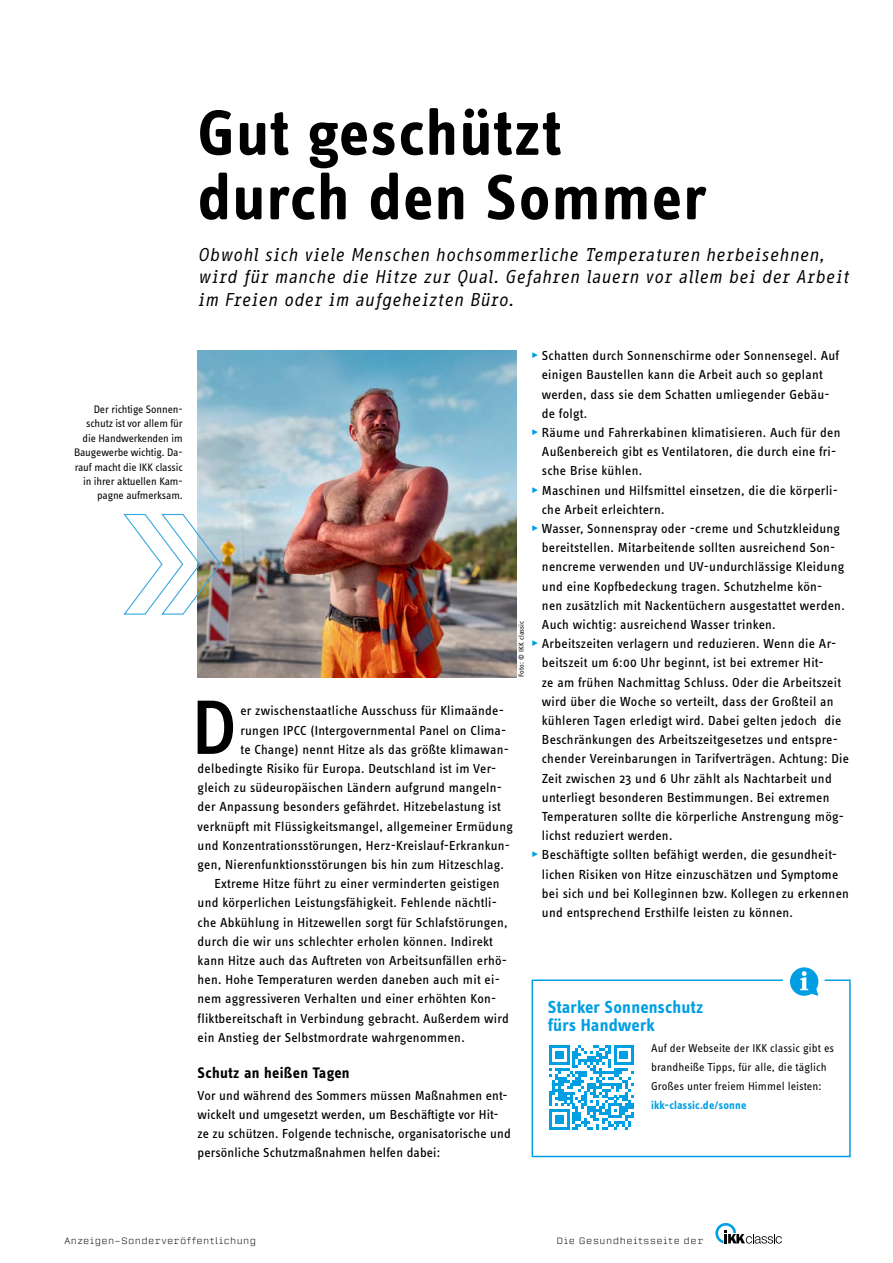
<style>
.page{position:relative;width:893px;height:1263px;background:#fff}
.page>*{position:absolute;margin:0;border:0;box-sizing:border-box;transform-origin:0 0}
.t1{font:700 73.95px "Info Corr Pro";color:#000}
.t2{font:700 66px/64.5px "Info Text Pro";letter-spacing:.02em;color:#000}
.t3{font:italic 18px/22.5px "Info Corr Pro";color:#000}
.t4{font:700 18px/18px "Info Text Pro";letter-spacing:.01em;color:#009fe3}
.t5{font:700 15.75px "Info Text Pro";letter-spacing:.02em;color:#000}
.t6{font:13.5px/19.2px "Info Text Pro";letter-spacing:.02em;color:#000}
.t7{font:11.7px/19.2px "Info Text Pro";letter-spacing:.01em;color:#000}
.t8{font:700 11.7px "Info Text Pro";letter-spacing:.01em;color:#009fe3}
.t9{font:11.25px/14.4px "Info Text Pro";letter-spacing:-.01em;color:#000;text-align:right}
.t10{font:300 9px "Erbaum";letter-spacing:.04em;color:#000}
.t11{font:300 9px "Erbaum";letter-spacing:.06em;color:#000}
.t12{font:7.5px "Info Text Pro";letter-spacing:.01em;color:#000}
.s1{color:#009fe3}
</style>
<div class="page">
<svg style="left:531px;top:979px;width:320px;height:179px"></svg>
<img style="left:198px;top:351px;width:319px;height:326px">
<div style="left:783px;top:960px;width:42px;height:43px;background:#fff;border-radius:50%"></div>
<svg style="left:790px;top:967px;width:28px;height:29px"></svg>
<svg style="left:549px;top:1045px;width:85px;height:85px"></svg>
<svg style="left:123px;top:513px;width:99px;height:102px"></svg>
<svg style="left:722px;top:1243px;width:59px;height:1px"></svg>
<svg style="left:715px;top:1223px;width:67px;height:20px"></svg>
<h2 class="t2" style="left:198px;top:100px;width:511px">Gut geschützt durch den Sommer</h2>
<h3 class="t3" style="left:198px;top:243px;width:653px">Obwohl sich viele Menschen hochsommerliche Temperaturen herbeisehnen, wird für manche die Hitze zur Qual. Gefahren lauern vor allem bei der Arbeit im Freien oder im aufgeheizten Büro.</h3>
<p class="t9" style="left:74px;top:402px;width:110px">Der richtige Sonnen&shy;schutz ist vor allem für die Handwerkenden im<br>Baugewerbe wichtig. Da&shy;rauf macht die IKK classic in ihrer aktuellen Kam&shy;pagne aufmerksam.</p>
<p class="t12" style="left:517px;top:677px;width:58px;rotate:-90deg">Foto: © IKK classic</p>
<h1 class="t1" style="left:190px;top:684px;width:50px">D</h1>
<p class="t6" style="left:240px;top:701px;width:265px">er zwischenstaatliche Ausschuss für Klimaände-</p>
<p class="t6" style="left:240px;top:720px;width:267px">rungen IPCC (Intergovernmental Panel on Clima-</p>
<p class="t6" style="left:240px;top:739px;width:270px">te Change) nennt Hitze als das größte klimawan-</p>
<p class="t6" style="left:198px;top:759px;width:300px">delbedingte Risiko für Europa. Deutschland ist im Ver-</p>
<p class="t6" style="left:198px;top:778px;width:306px">gleich zu südeuropäischen Ländern aufgrund mangeln-</p>
<p class="t6" style="left:198px;top:797px;width:305px">der Anpassung besonders gefährdet. Hitzebelastung ist</p>
<p class="t6" style="left:198px;top:816px;width:317px">verknüpft mit Flüssigkeitsmangel, allgemeiner Ermüdung</p>
<p class="t6" style="left:198px;top:835px;width:314px">und Konzentrationsstörungen, Herz-Kreislauf-Erkrankun-</p>
<p class="t6" style="left:198px;top:855px;width:308px">gen, Nierenfunktionsstörungen bis hin zum Hitzeschlag.</p>
<p class="t6" style="left:215px;top:874px;width:286px">Extreme Hitze führt zu einer verminderten geistigen</p>
<p class="t6" style="left:198px;top:893px;width:301px">und körperlichen Leistungsfähigkeit. Fehlende nächtli-</p>
<p class="t6" style="left:198px;top:912px;width:311px">che Abkühlung in Hitzewellen sorgt für Schlafstörungen,</p>
<p class="t6" style="left:198px;top:931px;width:297px">durch die wir uns schlechter erholen können. Indirekt</p>
<p class="t6" style="left:198px;top:951px;width:311px">kann Hitze auch das Auftreten von Arbeitsunfällen erhö-</p>
<p class="t6" style="left:198px;top:970px;width:304px">hen. Hohe Temperaturen werden daneben auch mit ei-</p>
<p class="t6" style="left:198px;top:989px;width:300px">nem aggressiveren Verhalten und einer erhöhten Kon-</p>
<p class="t6" style="left:198px;top:1008px;width:313px">fliktbereitschaft in Verbindung gebracht. Außerdem wird</p>
<p class="t6" style="left:198px;top:1027px;width:269px">ein Anstieg der Selbstmordrate wahrgenommen.</p>
<p class="t5" style="left:198px;top:1063px;width:154px">Schutz an heißen Tagen</p>
<p class="t6" style="left:198px;top:1085px;width:315px">Vor und während des Sommers müssen Maßnahmen ent&shy;wickelt und umgesetzt werden, um Beschäftigte vor Hit&shy;ze zu schützen. Folgende technische, organisatorische und persönliche Schutzmaßnahmen helfen dabei:</p>
<p class="t6" style="left:532px;top:346px;width:309px"><span class="s1">‣</span> Schatten durch Sonnenschirme oder Sonnensegel. Auf</p>
<p class="t6" style="left:542px;top:365px;width:282px">einigen Baustellen kann die Arbeit auch so geplant</p>
<p class="t6" style="left:542px;top:384px;width:289px">werden, dass sie dem Schatten umliegender Gebäu-</p>
<p class="t6" style="left:542px;top:403px;width:47px">de folgt.</p>
<p class="t6" style="left:532px;top:423px;width:310px"><span class="s1">‣</span> Räume und Fahrerkabinen klimatisieren. Auch für den</p>
<p class="t6" style="left:542px;top:442px;width:296px">Außenbereich gibt es Ventilatoren, die durch eine fri-</p>
<p class="t6" style="left:542px;top:461px;width:102px">sche Brise kühlen.</p>
<p class="t6" style="left:532px;top:480px;width:308px"><span class="s1">‣</span> Maschinen und Hilfsmittel einsetzen, die die körperli-</p>
<p class="t6" style="left:542px;top:499px;width:124px">che Arbeit erleichtern.</p>
<p class="t6" style="left:532px;top:519px;width:310px"><span class="s1">‣</span> Wasser, Sonnenspray oder -creme und Schutzkleidung</p>
<p class="t6" style="left:542px;top:538px;width:295px">bereitstellen. Mitarbeitende sollten ausreichend Son-</p>
<p class="t6" style="left:542px;top:557px;width:304px">nencreme verwenden und UV-undurchlässige Kleidung</p>
<p class="t6" style="left:542px;top:576px;width:282px">und eine Kopfbedeckung tragen. Schutzhelme kön-</p>
<p class="t6" style="left:542px;top:595px;width:304px">nen zusätzlich mit Nackentüchern ausgestattet werden.</p>
<p class="t6" style="left:542px;top:615px;width:235px">Auch wichtig: ausreichend Wasser trinken.</p>
<p class="t6" style="left:532px;top:634px;width:306px"><span class="s1">‣</span> Arbeitszeiten verlagern und reduzieren. Wenn die Ar-</p>
<p class="t6" style="left:542px;top:653px;width:283px">beitszeit um 6:00 Uhr beginnt, ist bei extremer Hit-</p>
<p class="t6" style="left:542px;top:672px;width:301px">ze am frühen Nachmittag Schluss. Oder die Arbeitszeit</p>
<p class="t6" style="left:542px;top:691px;width:293px">wird über die Woche so verteilt, dass der Großteil an</p>
<p class="t6" style="left:542px;top:710px;width:301px">kühleren Tagen erledigt wird. Dabei gelten jedoch die</p>
<p class="t6" style="left:542px;top:730px;width:298px">Beschränkungen des Arbeitszeitgesetzes und entspre-</p>
<p class="t6" style="left:542px;top:749px;width:309px">chender Vereinbarungen in Tarifverträgen. Achtung: Die</p>
<p class="t6" style="left:542px;top:768px;width:291px">Zeit zwischen 23 und 6 Uhr zählt als Nachtarbeit und</p>
<p class="t6" style="left:542px;top:787px;width:289px">unterliegt besonderen Bestimmungen. Bei extremen</p>
<p class="t6" style="left:542px;top:806px;width:303px">Temperaturen sollte die körperliche Anstrengung mög-</p>
<p class="t6" style="left:542px;top:826px;width:132px">lichst reduziert werden.</p>
<p class="t6" style="left:532px;top:845px;width:307px"><span class="s1">‣</span> Beschäftigte sollten befähigt werden, die gesundheit-</p>
<p class="t6" style="left:542px;top:864px;width:298px">lichen Risiken von Hitze einzuschätzen und Symptome</p>
<p class="t6" style="left:542px;top:883px;width:308px">bei sich und bei Kolleginnen bzw. Kollegen zu erkennen</p>
<p class="t6" style="left:542px;top:902px;width:253px">und entsprechend Ersthilfe leisten zu können.</p>
<h3 class="t4" style="left:548px;top:998px;width:157px">Starker Sonnenschutz fürs Handwerk</h3>
<p class="t7" style="left:651px;top:1038px;width:185px">Auf der Webseite der IKK classic gibt es brandheiße Tipps, für alle, die täglich<br>Großes unter freiem Himmel leisten:</p>
<p class="t8" style="left:651px;top:1098px;width:97px">ikk-classic.de/sonne</p>
<p class="t10" style="left:64px;top:1234px;width:194px">Anzeigen-Sonderveröffentlichung</p>
<p class="t11" style="left:556px;top:1234px;width:149px">Die Gesundheitsseite der</p>
</div>
